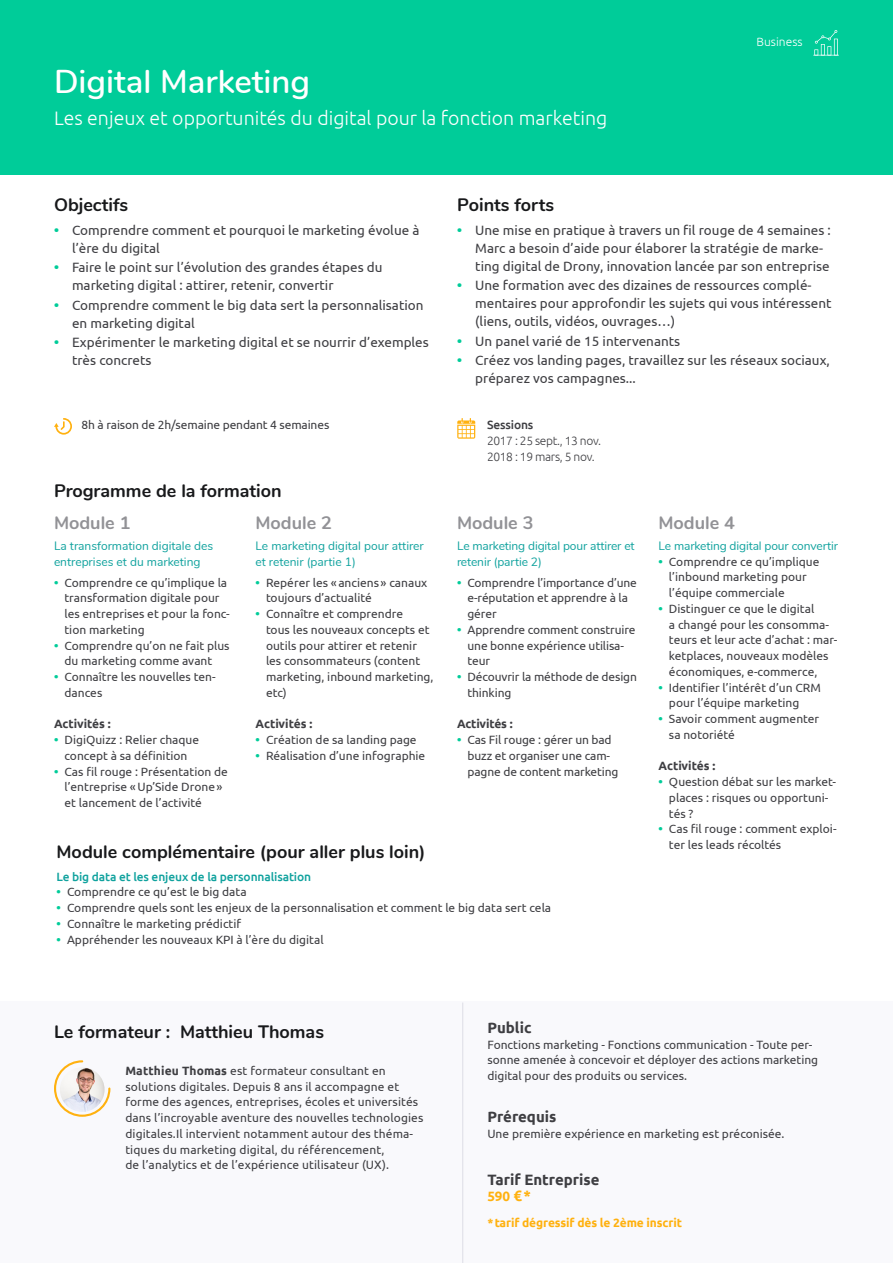
<style>
.page{position:relative;width:893px;height:1263px;background:#fff}
.page>*{position:absolute;margin:0;border:0;box-sizing:border-box;transform-origin:0 0}
.Titre_1_MOOC{font:600 33px "Nunito";color:#fff}
.Titre_1_MOOC-2{font:300 19.5px "Ubuntu";color:#fff}
.Titre_4{font:700 18px "Nunito";color:#18191b}
.Titre_4-2{font:700 18px "Nunito";color:#929296}
.Titre_3{font:700 18px "Nunito";color:#18191b}
.t1{font:700 15px "Ubuntu";color:#3e3e42}
.t2{font:13.5px/18px "Ubuntu";color:#3e3e42}
.t3{font:700 13.5px "Ubuntu";color:#ffb10f}
.t4{font:12px/15.8px "Ubuntu";color:#3e3e42}
.Titre_4-3{font:12px/15.8px "Nunito";letter-spacing:-.005em;color:#10a29e}
.Liste_programme{font:700 12px "Ubuntu";letter-spacing:-.01em;color:#3e3e42}
.t5{font:500 12px "Ubuntu";letter-spacing:-.01em;color:#10a29e}
.t6{font:300 12px "Ubuntu";letter-spacing:-.03em;color:#3e3e42}
.t7{font:700 12px "Ubuntu";letter-spacing:-.01em;color:#ffb10f}
.t8{font:500 12px "Ubuntu";letter-spacing:-.01em;color:#3e3e42}
.t9{font:300 12px "Ubuntu";color:#fff}
.s1{font-weight:700;color:#0c9}
.s2{font-weight:700}
.s3{font-size:15px}
</style>
<div class="page">
<div style="left:0;top:1001px;width:893px;height:262px;background:#f9f9fc"></div>
<div style="left:0;top:0;width:893px;height:175px;background:#0c9"></div>
<svg style="left:54px;top:418px;width:18px;height:17px"></svg>
<svg style="left:457px;top:418px;width:18px;height:21px"></svg>
<hr style="left:462px;top:1002px;width:1px;height:261px;background:#dfdfe7">
<svg style="left:54px;top:1060px;width:57px;height:57px"></svg>
<svg style="left:813px;top:30px;width:26px;height:26px"></svg>
<svg style="left:830px;top:32px;width:6px;height:7px"></svg>
<img style="left:60px;top:1067px;width:45px;height:45px;border-radius:22px">
<p class="Titre_1_MOOC" style="left:54px;top:57px;width:258px">Digital Marketing</p>
<p class="Titre_1_MOOC-2" style="left:54px;top:106px;width:555px">Les enjeux et opportunités du digital pour la fonction marketing</p>
<p class="t9" style="left:757px;top:34px;width:48px">Business</p>
<p class="Titre_3" style="left:54px;top:191px;width:76px">Objectifs</p>
<p class="t2" style="left:72px;top:221px;width:349px;text-indent:-18px"><span class="s1">•</span> Comprendre comment et pourquoi le marketing évolue à l’ère du digital</p>
<p class="t2" style="left:72px;top:258px;width:312px;text-indent:-18px"><span class="s1">•</span> Faire le point sur l’évolution des grandes étapes du marketing digital : attirer, retenir, convertir</p>
<p class="t2" style="left:72px;top:296px;width:353px;text-indent:-18px"><span class="s1">•</span> Comprendre comment le big data sert la personnalisation en marketing digital</p>
<p class="t2" style="left:72px;top:333px;width:358px;text-indent:-18px"><span class="s1">•</span> Expérimenter le marketing digital et se nourrir d’exemples très concrets</p>
<p class="Titre_3" style="left:457px;top:191px;width:99px">Points forts</p>
<p class="t2" style="left:475px;top:221px;width:357px;text-indent:-18px"><span class="s1">•</span> Une mise en pratique à travers un fil rouge de 4 semaines :<br>Marc a besoin d’aide pour élaborer la stratégie de marke&shy;ting digital de Drony, innovation lancée par son entreprise</p>
<p class="t2" style="left:475px;top:276px;width:358px;text-indent:-18px"><span class="s1">•</span> Une formation avec des dizaines de ressources complé&shy;mentaires pour approfondir les sujets qui vous intéressent (liens, outils, vidéos, ouvrages…)</p>
<p class="t2" style="left:457px;top:332px;width:224px"><span class="s1">•</span> Un panel varié de 15 intervenants</p>
<p class="t2" style="left:475px;top:351px;width:356px;text-indent:-18px"><span class="s1">•</span> Créez vos landing pages, travaillez sur les réseaux sociaux, préparez vos campagnes...</p>
<p class="t4" style="left:82px;top:416px;width:249px">8h à raison de 2h/semaine pendant 4 semaines</p>
<p class="t8" style="left:487px;top:417px;width:48px">Sessions</p>
<p class="t6" style="left:487px;top:433px;width:116px">2017 : 25 sept., 13 nov.</p>
<p class="t6" style="left:487px;top:449px;width:109px">2018 : 19 mars, 5 nov.</p>
<p class="Titre_4" style="left:54px;top:478px;width:229px">Programme de la formation</p>
<p class="Titre_4-2" style="left:54px;top:509px;width:78px">Module 1</p>
<p class="Titre_4-3" style="left:54px;top:537px;width:161px">La transformation digitale des entreprises et du marketing</p>
<p class="t4" style="left:64px;top:574px;width:167px;text-indent:-10px"><span class="s1">•</span> Comprendre ce qu’implique la transformation digitale pour les entreprises et pour la fonc&shy;tion marketing</p>
<p class="t4" style="left:54px;top:637px;width:177px;text-align:center"><span class="s1">•</span> Comprendre qu’on ne fait plus du marketing comme avant</p>
<p class="t4" style="left:64px;top:668px;width:153px;text-indent:-10px"><span class="s1">•</span> Connaître les nouvelles ten&shy;dances</p>
<p class="Liste_programme" style="left:54px;top:717px;width:58px">Activités :</p>
<p class="t4" style="left:54px;top:731px;width:147px;text-align:center"><span class="s1">•</span> DigiQuizz : Relier chaque concept à sa définition</p>
<p class="t4" style="left:64px;top:763px;width:165px;text-indent:-10px"><span class="s1">•</span> Cas fil rouge : Présentation de l’entreprise «Up’Side Drone» et lancement de l’activité</p>
<p class="Titre_4-2" style="left:255px;top:509px;width:78px">Module 2</p>
<p class="Titre_4-3" style="left:255px;top:537px;width:170px">Le marketing digital pour attirer et retenir (partie 1)</p>
<p class="t4" style="left:266px;top:574px;width:163px;text-indent:-10px"><span class="s1">•</span> Repérer les «anciens » canaux toujours d’actualité</p>
<p class="t4" style="left:266px;top:605px;width:169px;text-indent:-10px"><span class="s1">•</span> Connaître et comprendre<br>tous les nouveaux concepts et outils pour attirer et retenir les consommateurs (content marketing, inbound marketing, etc)</p>
<p class="Liste_programme" style="left:255px;top:717px;width:58px">Activités :</p>
<p class="t4" style="left:255px;top:731px;width:163px"><span class="s1">•</span> Création de sa landing page</p>
<p class="t4" style="left:255px;top:747px;width:171px"><span class="s1">•</span> Réalisation d’une infographie</p>
<p class="Titre_4-2" style="left:457px;top:509px;width:78px">Module 3</p>
<p class="Titre_4-3" style="left:457px;top:537px;width:179px">Le marketing digital pour attirer et retenir (partie 2)</p>
<p class="t4" style="left:467px;top:574px;width:171px;text-indent:-10px"><span class="s1">•</span> Comprendre l’importance d’une e-réputation et apprendre à la gérer</p>
<p class="t4" style="left:467px;top:621px;width:170px;text-indent:-10px"><span class="s1">•</span> Apprendre comment construire une bonne expérience utilisa&shy;teur</p>
<p class="t4" style="left:467px;top:668px;width:171px;text-indent:-10px"><span class="s1">•</span> Découvrir la méthode de design thinking</p>
<p class="Liste_programme" style="left:457px;top:717px;width:57px">Activités :</p>
<p class="t4" style="left:467px;top:731px;width:153px;text-indent:-10px"><span class="s1">•</span> Cas Fil rouge : gérer un bad buzz et organiser une cam&shy;pagne de content marketing</p>
<p class="Titre_4" style="left:57px;top:838px;width:371px">Module complémentaire (pour aller plus loin)</p>
<p class="t5" style="left:57px;top:869px;width:256px">Le big data et les enjeux de la personnalisation</p>
<p class="t4" style="left:57px;top:884px;width:192px"><span class="s1">•</span> Comprendre ce qu’est le big data</p>
<p class="t4" style="left:57px;top:899px;width:496px"><span class="s1">•</span> Comprendre quels sont les enjeux de la personnalisation et comment le big data sert cela</p>
<p class="t4" style="left:57px;top:915px;width:186px"><span class="s1">•</span> Connaître le marketing prédictif</p>
<p class="t4" style="left:57px;top:931px;width:269px"><span class="s1">•</span> Appréhender les nouveaux KPI à l’ère du digital</p>
<p class="Titre_4-2" style="left:658px;top:509px;width:78px">Module 4</p>
<p class="Titre_4-3" style="left:658px;top:537px;width:181px">Le marketing digital pour convertir</p>
<p class="t4" style="left:669px;top:553px;width:152px;text-indent:-10px"><span class="s1">•</span> Comprendre ce qu’implique l’inbound marketing pour l’équipe commerciale</p>
<p class="t4" style="left:669px;top:600px;width:170px;text-indent:-10px"><span class="s1">•</span> Distinguer ce que le digital<br>a changé pour les consomma&shy;teurs et leur acte d’achat : mar&shy;ketplaces, nouveaux modèles économiques, e-commerce,</p>
<p class="t4" style="left:669px;top:679px;width:153px;text-indent:-10px"><span class="s1">•</span> Identifier l’intérêt d’un CRM pour l’équipe marketing</p>
<p class="t4" style="left:669px;top:710px;width:152px;text-indent:-10px"><span class="s1">•</span> Savoir comment augmenter sa notoriété</p>
<p class="Liste_programme" style="left:658px;top:759px;width:58px">Activités :</p>
<p class="t4" style="left:669px;top:773px;width:169px;text-indent:-10px"><span class="s1">•</span> Question débat sur les market&shy;places : risques ou opportuni&shy;tés ?</p>
<p class="t4" style="left:669px;top:821px;width:169px;text-indent:-10px"><span class="s1">•</span> Cas fil rouge : comment exploi&shy;ter les leads récoltés</p>
<p class="Titre_4" style="left:54px;top:1018px;width:272px">Le formateur : Matthieu Thomas</p>
<p class="t1" style="left:487px;top:1018px;width:46px">Public</p>
<p class="t4" style="left:487px;top:1036px;width:332px">Fonctions marketing - Fonctions communication - Toute per&shy;sonne amenée à concevoir et déployer des actions marketing digital pour des produits ou services.</p>
<p class="t1" style="left:487px;top:1108px;width:71px">Prérequis</p>
<p class="t4" style="left:487px;top:1125px;width:299px">Une première expérience en marketing est préconisée.</p>
<p class="t4" style="left:125px;top:1062px;width:262px"><span class="s2">Matthieu Thomas</span> est formateur consultant en</p>
<p class="t4" style="left:125px;top:1078px;width:275px">solutions digitales. Depuis 8 ans il accompagne et</p>
<p class="t4" style="left:125px;top:1094px;width:300px">forme des agences, entreprises, écoles et universités dans l’incroyable aventure des nouvelles technologies digitales.Il intervient notamment autour des théma&shy;tiques du marketing digital, du référencement,</p>
<p class="t4" style="left:125px;top:1157px;width:265px">de l’analytics et de l’expérience utilisateur (UX).</p>
<p class="t1" style="left:487px;top:1171px;width:114px">Tarif Entreprise</p>
<p class="t3" style="left:487px;top:1188px;width:45px">590 <span class="s3">€*</span></p>
<p class="t7" style="left:487px;top:1215px;width:196px">*tarif dégressif dès le 2ème inscrit</p>
</div>
